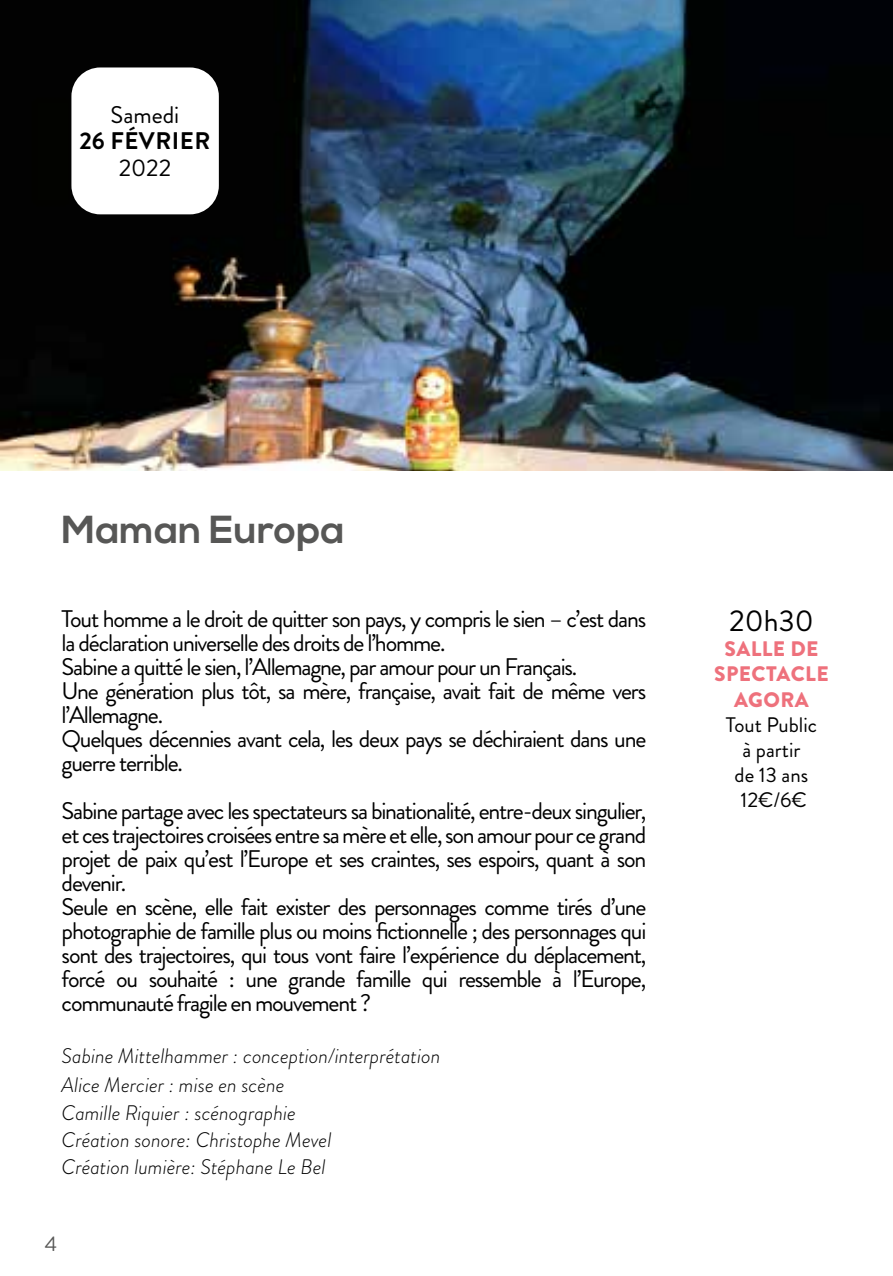
<style>
.page{position:relative;width:893px;height:1276px;background:#fff}
.page>*{position:absolute;margin:0;border:0;box-sizing:border-box;transform-origin:0 0}
.t1{font:700 39px "Nexa";color:#575756}
.t2{font:30px "Brandon Grotesque";color:#000}
.t3{font:24px/24px "Brandon Grotesque";letter-spacing:-.05em;color:#000}
.t4{font:700 24px "Brandon Grotesque";letter-spacing:.02em;color:#000}
.t5{font:italic 300 21px/27.9px "Brandon Grotesque";color:#000}
.t6{font:21px/25.2px "Brandon Grotesque";color:#000;text-align:center}
.t7{font:900 21px/25.2px "Brandon Grotesque";letter-spacing:.02em;color:#ee717c;text-align:center}
.t8{font:21px "Brandon Grotesque";color:#575756}
</style>
<div class="page">
<img style="left:0;top:0;width:893px;height:470px">
<div style="left:71px;top:67px;width:148px;height:147px;background:#fff;border-radius:29px"></div>
<p class="t3" style="left:111px;top:103px;width:70px">Samedi</p>
<p class="t4" style="left:79px;top:124px;width:132px">26 FÉVRIER</p>
<p class="t3" style="left:119px;top:156px;width:54px">2022</p>
<h1 class="t1" style="left:62px;top:507px;width:284px">Maman Europa</h1>
<p class="t3" style="left:62px;top:607px;width:586px">Tout homme a le droit de quitter son pays, y compris le sien – c’est dans la déclaration universelle des droits de l’homme.<br>Sabine a quitté le sien, l’Allemagne, par amour pour un Français.<br>Une génération plus tôt, sa mère, française, avait fait de même vers l’Allemagne.<br>Quelques décennies avant cela, les deux pays se déchiraient dans une guerre terrible.</p>
<p class="t3" style="left:62px;top:799px;width:586px">Sabine partage avec les spectateurs sa binationalité, entre-deux singulier, et ces trajectoires croisées entre sa mère et elle, son amour pour ce grand projet de paix qu’est l’Europe et ses craintes, ses espoirs, quant à son devenir.<br>Seule en scène, elle fait exister des personnages comme tirés d’une photographie de famille plus ou moins fictionnelle ; des personnages qui sont des trajectoires, qui tous vont faire l’expérience du déplacement, forcé ou souhaité : une grande famille qui ressemble à l’Europe, communauté fragile en mouvement ?</p>
<p class="t5" style="left:62px;top:1042px;width:380px">Sabine Mittelhammer : conception/interprétation Alice Mercier : mise en scène<br>Camille Riquier : scénographie<br>Création sonore: Christophe Mevel<br>Création lumière: Stéphane Le Bel</p>
<p class="t8" style="left:45px;top:1229px;width:14px">4</p>
<p class="t2" style="left:729px;top:600px;width:86px">20h30</p>
<p class="t7" style="left:714px;top:636px;width:116px">SALLE DE<br>SPECTACLE<br>AGORA</p>
<p class="t6" style="left:726px;top:712px;width:93px">Tout Public à partir<br>de 13 ans<br>12€/6€</p>
</div>
